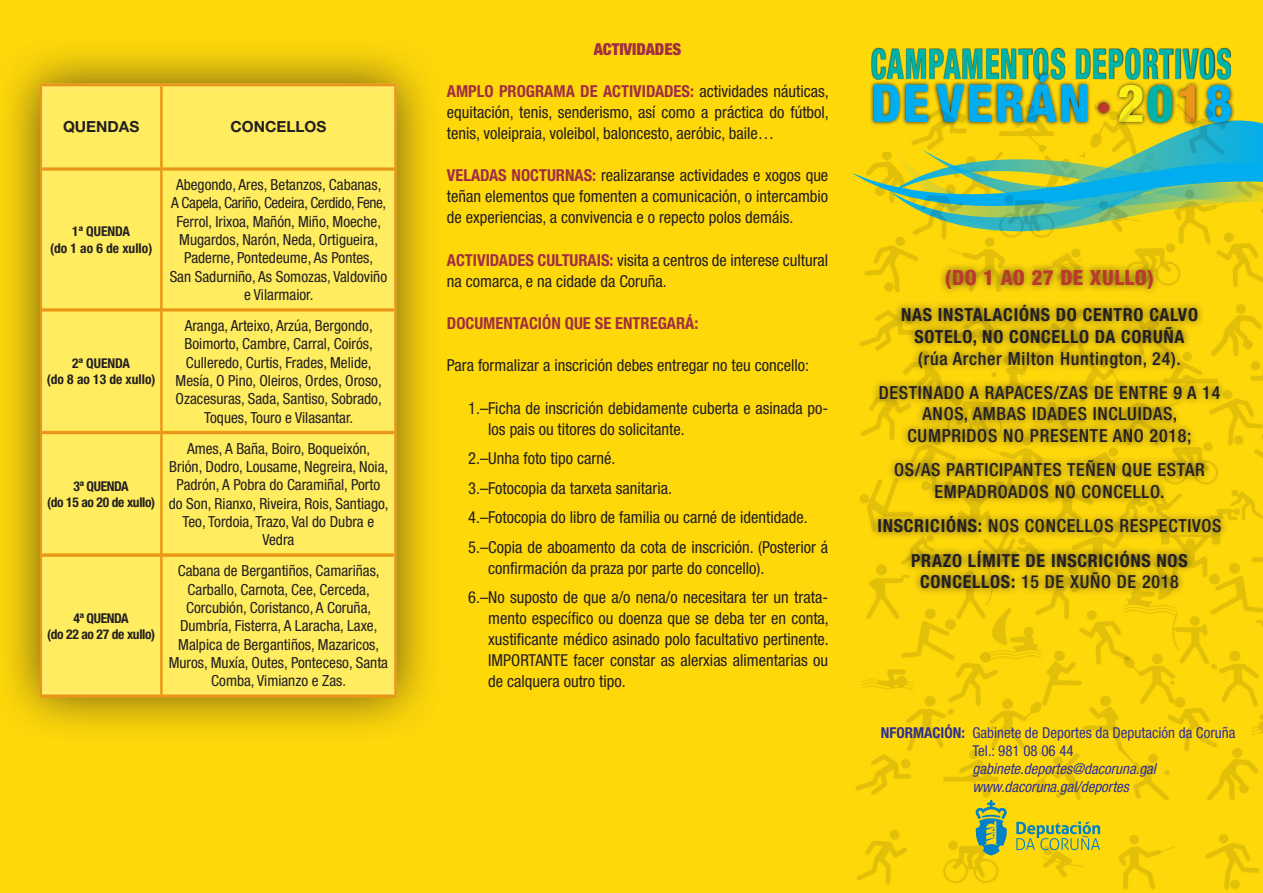
<style>
.page{position:relative;width:1263px;height:893px;background:#ffd80a}
.page>*{position:absolute;margin:0;border:0;box-sizing:border-box;transform-origin:0 0}
.t1{font:800 condensed 52.35px "Helvetica Neue LT Std";letter-spacing:.04em;color:#00aeef}
.t2{font:800 condensed 41.85px "Helvetica Neue LT Std";letter-spacing:.025em;color:#00b3a9;scale:.7 1}
.t3{font:800 condensed 21px "Helvetica Neue LT Std";letter-spacing:.025em;color:#bc3a2c}
.t4{font:500 condensed 18px/21.6px "Helvetica Neue LT Std";letter-spacing:.04em;color:#231f20;text-align:center}
.t5{font:700 condensed 18px/21.6px "Helvetica Neue LT Std";letter-spacing:.04em;color:#231f20;text-align:center}
.t6{font:condensed 16.5px/21px "Helvetica Neue LT Std";color:#231f20}
.t7{font:700 condensed 16.5px "Helvetica Neue LT Std";color:#a12e41}
.t8{font:900 condensed 16.5px "Helvetica Neue LT Std";color:#a12e41}
.t9{font:condensed 15.3px/18.3px "Helvetica Neue LT Std";color:#231f20;text-align:center}
.t10{font:700 15.3px "Helvetica Neue LT Std";color:#231f20}
.t11{font:condensed 15px/18px "Helvetica Neue LT Std";color:#2f3092}
.t12{font:italic condensed 15px/18px "Helvetica Neue LT Std";color:#2f3092}
.t13{font:700 condensed 13.5px/16.2px "Helvetica Neue LT Std";letter-spacing:-.025em;color:#231f20;text-align:center}
.t14{font:700 condensed 13.5px/16.2px "Helvetica Neue LT Std";color:#231f20;text-align:center}
.s1{font-weight:700;color:#a12e41}
.s2{color:#bc3a2c}
.s3{color:#fbf019}
.s4{color:#00b3a9}
.s5{color:#e99619}
.s6{font-weight:500}
.s7{font-weight:700}
</style>
<div class="page">
<img style="left:860px;top:304px;width:402px;height:385px">
<img style="left:900px;top:348px;width:363px;height:398px">
<img style="left:864px;top:237px;width:399px;height:51px">
<img style="left:856px;top:746px;width:404px;height:144px">
<svg style="left:851px;top:152px;width:58px;height:53px"></svg>
<svg style="left:871px;top:47px;width:360px;height:24px"></svg>
<svg style="left:870px;top:71px;width:364px;height:54px"></svg>
<div style="left:870px;top:262px;width:359px;height:334px;background:#231f20;opacity:.75"></div>
<svg style="left:1016px;top:821px;width:84px;height:29px"></svg>
<svg style="left:976px;top:800px;width:32px;height:55px"></svg>
<svg style="left:8px;top:51px;width:420px;height:678px"></svg>
<div style="left:37px;top:83px;width:378px;height:627px;background:#fff;opacity:.75"></div>
<hr style="left:40px;top:83px;width:121px;height:3px;background:#e99619">
<hr style="left:161px;top:83px;width:235px;height:3px;background:#e99619">
<hr style="left:42px;top:168px;width:119px;height:3px;background:#e99619">
<hr style="left:161px;top:168px;width:233px;height:3px;background:#e99619">
<hr style="left:42px;top:309px;width:119px;height:2px;background:#e99619">
<hr style="left:161px;top:309px;width:233px;height:2px;background:#e99619">
<hr style="left:42px;top:431px;width:119px;height:3px;background:#e99619">
<hr style="left:161px;top:431px;width:233px;height:3px;background:#e99619">
<hr style="left:42px;top:554px;width:119px;height:3px;background:#e99619">
<hr style="left:161px;top:554px;width:233px;height:3px;background:#e99619">
<hr style="left:40px;top:695px;width:121px;height:3px;background:#e99619">
<hr style="left:161px;top:695px;width:235px;height:3px;background:#e99619">
<hr style="left:40px;top:86px;width:2px;height:83px;background:#e99619">
<hr style="left:160px;top:86px;width:2px;height:82px;background:#e99619">
<hr style="left:394px;top:86px;width:2px;height:83px;background:#e99619">
<hr style="left:40px;top:169px;width:2px;height:141px;background:#e99619">
<hr style="left:160px;top:171px;width:2px;height:138px;background:#e99619">
<hr style="left:394px;top:169px;width:2px;height:141px;background:#e99619">
<hr style="left:40px;top:310px;width:2px;height:123px;background:#e99619">
<hr style="left:160px;top:311px;width:2px;height:120px;background:#e99619">
<hr style="left:394px;top:310px;width:2px;height:123px;background:#e99619">
<hr style="left:40px;top:433px;width:2px;height:122px;background:#e99619">
<hr style="left:160px;top:434px;width:2px;height:120px;background:#e99619">
<hr style="left:394px;top:433px;width:2px;height:122px;background:#e99619">
<hr style="left:40px;top:555px;width:2px;height:140px;background:#e99619">
<hr style="left:160px;top:557px;width:2px;height:138px;background:#e99619">
<hr style="left:394px;top:555px;width:2px;height:140px;background:#e99619">
<img style="left:909px;top:104px;width:354px;height:140px">
<p class="t10" style="left:63px;top:118px;width:78px">QUENDAS</p>
<p class="t10" style="left:230px;top:118px;width:97px">CONCELLOS</p>
<p class="t14" style="left:50px;top:223px;width:104px">1ª QUENDA<br>(do 1 ao 6 de xullo)</p>
<p class="t14" style="left:47px;top:355px;width:110px">2ª QUENDA<br>(do 8 ao 13 de xullo)</p>
<p class="t13" style="left:47px;top:478px;width:110px">3ª QUENDA<br>(do 15 ao 20 de xullo)</p>
<p class="t13" style="left:47px;top:609px;width:110px">4ª QUENDA<br>(do 22 ao 27 de xullo)</p>
<p class="t9" style="left:170px;top:175px;width:219px">Abegondo, Ares, Betanzos, Cabanas,<br>A Capela, Cariño, Cedeira, Cerdido, Fene, Ferrol, Irixoa, Mañón, Miño, Moeche, Mugardos, Narón, Neda, Ortigueira, Paderne, Pontedeume, As Pontes,<br>San Sadurniño, As Somozas, Valdoviño e Vilarmaior.</p>
<p class="t9" style="left:176px;top:316px;width:208px">Aranga, Arteixo, Arzúa, Bergondo, Boimorto, Cambre, Carral, Coirós, Culleredo, Curtis, Frades, Melide, Mesía, O Pino, Oleiros, Ordes, Oroso, Ozacesuras, Sada, Santiso, Sobrado, Toques, Touro e Vilasantar.</p>
<p class="t9" style="left:169px;top:439px;width:221px">Ames, A Baña, Boiro, Boqueixón,<br>Brión, Dodro, Lousame, Negreira, Noia,<br>Padrón, A Pobra do Caramiñal, Porto do Son, Rianxo, Riveira, Rois, Santiago,<br>Teo, Tordoia, Trazo, Val do Dubra e<br>Vedra</p>
<p class="t9" style="left:169px;top:562px;width:221px">Cabana de Bergantiños, Camariñas, Carballo, Carnota, Cee, Cerceda, Corcubión, Coristanco, A Coruña, Dumbría, Fisterra, A Laracha, Laxe, Malpica de Bergantiños, Mazaricos, Muros, Muxía, Outes, Ponteceso, Santa Comba, Vimianzo e Zas.</p>
<p class="t8" style="left:594px;top:39px;width:89px">ACTIVIDADES</p>
<p class="t6" style="left:447px;top:81px;width:383px;text-align:justify"><span class="s1">AMPLO PROGRAMA DE ACTIVIDADES:</span> actividades náuticas, equitación, tenis, senderismo, así como a práctica do fútbol, tenis, voleipraia, voleibol, baloncesto, aeróbic, baile…</p>
<p class="t6" style="left:447px;top:165px;width:383px;text-align:justify"><span class="s1">VELADAS NOCTURNAS:</span> realizaranse actividades e xogos que teñan elementos que fomenten a comunicación, o intercambio de experiencias, a convivencia e o repecto polos demáis.</p>
<p class="t6" style="left:447px;top:249px;width:383px"><span class="s1">ACTIVIDADES CULTURAIS:</span> visita a centros de interese cultural na comarca, e na cidade da Coruña.</p>
<p class="t7" style="left:447px;top:313px;width:253px">DOCUMENTACIÓN QUE SE ENTREGARÁ:</p>
<p class="t6" style="left:447px;top:355px;width:364px">Para formalizar a inscrición debes entregar no teu concello:</p>
<p class="t6" style="left:488px;top:397px;width:341px;text-indent:-20px">1.–Ficha de inscrición debidamente cuberta e asinada po&shy;los pais ou titores do solicitante.</p>
<p class="t6" style="left:468px;top:443px;width:362px;line-height:29.5px">2.–Unha foto tipo carné.<br>3.–Fotocopia da tarxeta sanitaria.<br>4.–Fotocopia do libro de familia ou carné de identidade.<br>5.–Copia de aboamento da cota de inscrición. (Posterior á</p>
<p class="t6" style="left:468px;top:553px;width:362px;line-height:29.5px;text-indent:20px">confirmación da praza por parte do concello).<br>6.–No suposto de que a/o nena/o necesitara ter un trata-</p>
<p class="t6" style="left:488px;top:608px;width:342px;text-align:justify">mento específico ou doenza que se deba ter en conta, xustificante médico asinado polo facultativo pertinente.<br>IMPORTANTE facer constar as alerxias alimentarias ou de calquera outro tipo.</p>
<h2 class="t2" style="left:871px;top:38px;width:517px">CAMPAMENTOS DEPORTIVOS</h2>
<h1 class="t1" style="left:871px;top:71px;width:363px">DE VERÁN <span class="s2">·</span><span class="s3">2</span><span class="s4">0</span><span class="s5">1</span>8</h1>
<p class="t3" style="left:945px;top:264px;width:211px">(DO 1 AO 27 DE XULLO)</p>
<p class="t5" style="left:901px;top:304px;width:298px">NAS INSTALACIÓNS DO CENTRO CALVO<br>SOTELO, NO CONCELLO DA CORUÑA</p>
<p class="t4" style="left:879px;top:341px;width:343px;line-height:34.3px">(rúa Archer Milton Huntington, 24).<br>DESTINADO A RAPACES/ZAS DE ENTRE 9 A 14</p>
<p class="t4" style="left:907px;top:403px;width:285px">ANOS, AMBAS IDADES INCLUIDAS,<br>CUMPRIDOS NO PRESENTE ANO 2018;</p>
<p class="t4" style="left:894px;top:459px;width:312px">OS/AS PARTICIPANTES TEÑEN QUE ESTAR<br>EMPADROADOS NO CONCELLO.</p>
<p class="t5" style="left:877px;top:509px;width:346px;line-height:34.3px">INSCRICIÓNS: <span class="s6">NOS CONCELLOS RESPECTIVOS<br></span>PRAZO LÍMITE DE INSCRICIÓNS NOS</p>
<p class="t4" style="left:920px;top:571px;width:260px"><span class="s7">CONCELLOS:</span> 15 DE XUÑO DE 2018</p>
<p class="t11" style="left:972px;top:724px;width:264px;text-indent:-92px"><span class="s7">NFORMACIÓN:</span> Gabinete de Deportes da Deputación da Coruña<br>Tel.: 981 08 06 44</p>
<p class="t12" style="left:972px;top:760px;width:185px">gabinete.deportes@dacoruna.gal www.dacoruna.gal/deportes</p>
</div>
